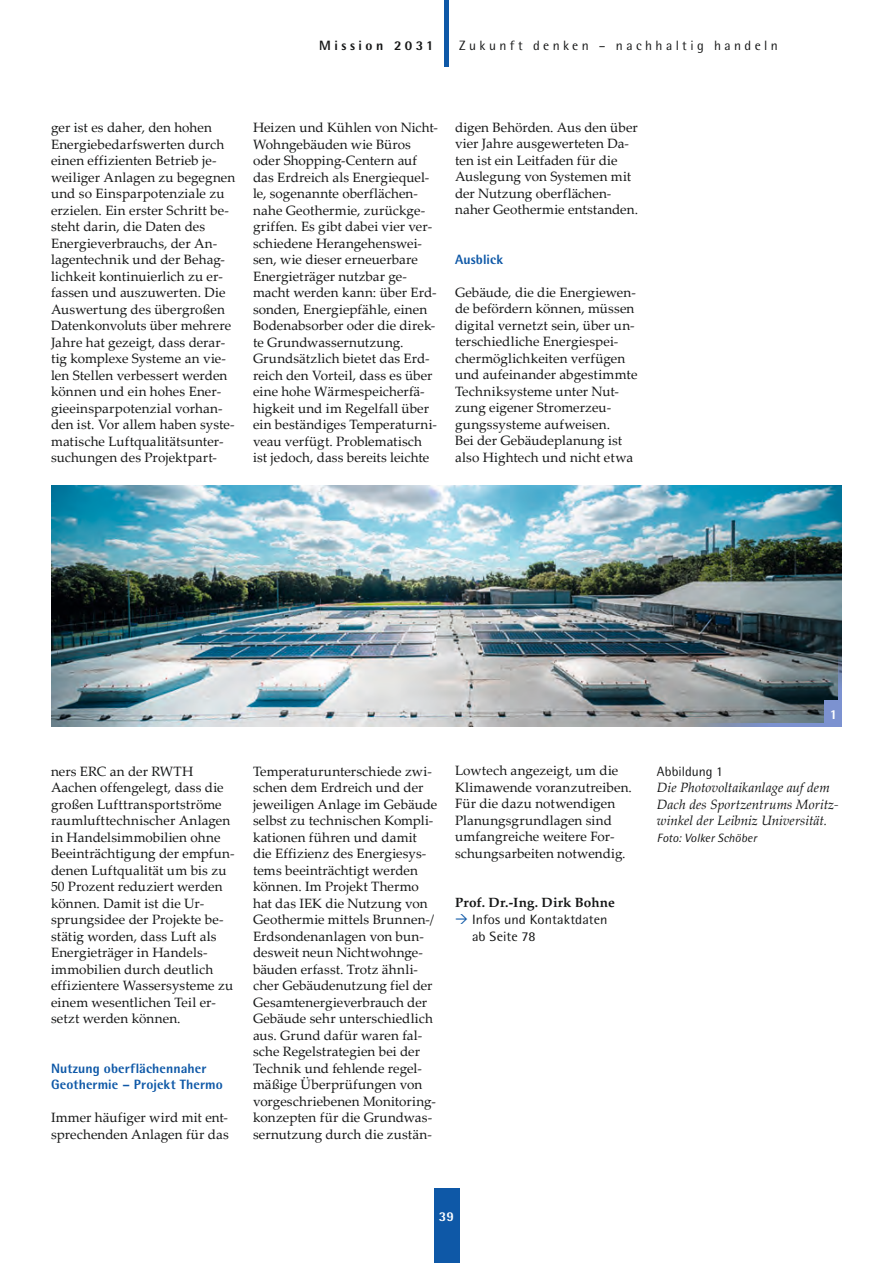
<style>
.page{position:relative;width:893px;height:1263px;background:#fff}
.page>*{position:absolute;margin:0;border:0;box-sizing:border-box;transform-origin:0 0}
.t1{font:13.5px/16.5px "Palatino Linotype";letter-spacing:.005em;color:#151616}
.t2{font:italic 13.5px/16.5px "Palatino Linotype";letter-spacing:.005em;color:#151616}
.t3{font:800 13.5px/16.5px "Rotis Semi Sans";letter-spacing:.005em;color:#0e58a7}
.t4{font:13.5px/16.6px "Rotis Semi Sans";color:#151616;scale:1.05 1}
.t5{font:13.5px "Rotis Semi Sans";letter-spacing:.245em;color:#151616}
.t6{font:800 13.5px "Rotis Semi Sans";letter-spacing:.26em;color:#151616}
.t7{font:800 13.5px "Rotis Semi Sans";color:#fff}
.t8{font:italic 12px "Rotis Semi Sans";letter-spacing:.005em;color:#151616}
.s1{font-family:"Palatino";font-weight:700}
.s2{font-family:"Rotis Semi Sans";font-style:normal}
</style>
<div class="page">
<div style="left:444px;top:0;width:5px;height:66px;background:#0e58a7"></div>
<div style="left:434px;top:1188px;width:25px;height:75px;background:#0e58a7"></div>
<img style="left:51px;top:486px;width:791px;height:240px">
<hr style="left:839px;top:634px;width:3px;height:92px;background:#7c92d0">
<hr style="left:657px;top:723px;width:185px;height:3px;background:#7c92d0">
<div style="left:825px;top:700px;width:17px;height:26px;background:#7c92d0"></div>
<p class="t6" style="left:319px;top:36px;width:116px">Mission 2031</p>
<p class="t5" style="left:459px;top:37px;width:320px">Zukunft denken – nachhaltig handeln</p>
<p class="t1" style="left:51px;top:119px;width:186px">ger ist es daher, den hohen<br>Energiebedarfswerten durch einen effizienten Betrieb je&shy;weiliger Anlagen zu begegnen und so Einsparpotenziale zu erzielen. Ein erster Schritt be&shy;steht darin, die Daten des<br>Energieverbrauchs, der An&shy;lagentechnik und der Behag&shy;lichkeit kontinuierlich zu er&shy;fassen und auszuwerten. Die<br>Auswertung des übergroßen<br>Datenkonvoluts über mehrere<br>Jahre hat gezeigt, dass derar&shy;tig komplexe Systeme an vie&shy;len Stellen verbessert werden können und ein hohes Ener&shy;gieeinsparpotenzial vorhan&shy;den ist. Vor allem haben syste&shy;matische Luftqualitätsunter&shy;suchungen des Projektpart-</p>
<p class="t1" style="left:253px;top:119px;width:186px">Heizen und Kühlen von Nicht-<br>Wohngebäuden wie Büros oder Shopping-Centern auf das Erdreich als Energiequel&shy;le, sogenannte oberflächen&shy;nahe Geothermie, zurückge&shy;griffen. Es gibt dabei vier ver&shy;schiedene Herangehenswei&shy;sen, wie dieser erneuerbare<br>Energieträger nutzbar ge&shy;macht werden kann: über Erd&shy;sonden, Energiepfähle, einen<br>Bodenabsorber oder die direk&shy;te Grundwassernutzung.<br>Grundsätzlich bietet das Erd&shy;reich den Vorteil, dass es über eine hohe Wärmespeicherfä&shy;higkeit und im Regelfall über ein beständiges Temperaturni&shy;veau verfügt. Problematisch ist jedoch, dass bereits leichte</p>
<p class="t1" style="left:455px;top:119px;width:185px">digen Behörden. Aus den über vier Jahre ausgewerteten Da&shy;ten ist ein Leitfaden für die<br>Auslegung von Systemen mit der Nutzung oberflächen&shy;naher Geothermie entstanden.</p>
<p class="t3" style="left:455px;top:251px;width:50px">Ausblick</p>
<p class="t1" style="left:455px;top:283px;width:184px">Gebäude, die die Energiewen&shy;de befördern können, müssen digital vernetzt sein, über un&shy;terschiedliche Energiespei&shy;chermöglichkeiten verfügen und aufeinander abgestimmte<br>Techniksysteme unter Nut&shy;zung eigener Stromerzeu&shy;gungssysteme aufweisen.<br>Bei der Gebäudeplanung ist also Hightech und nicht etwa</p>
<p class="t1" style="left:51px;top:762px;width:185px">ners ERC an der RWTH<br>Aachen offengelegt, dass die großen Lufttransportströme raumlufttechnischer Anlagen in Handelsimmobilien ohne<br>Beeinträchtigung der empfun&shy;denen Luftqualität um bis zu<br>50 Prozent reduziert werden können. Damit ist die Ur&shy;sprungsidee der Projekte be&shy;stätig worden, dass Luft als<br>Energieträger in Handels&shy;immobilien durch deutlich effiz ientere Wassersysteme zu einem wesentlichen Teil er&shy;setzt werden können.</p>
<p class="t3" style="left:51px;top:1059px;width:173px">Nutzung oberflächennaher<br>Geothermie – Projekt Thermo</p>
<p class="t1" style="left:51px;top:1109px;width:179px">Immer häufiger wird mit ent&shy;sprechenden Anlagen für das</p>
<p class="t1" style="left:253px;top:762px;width:186px">Temperaturunterschiede zwi&shy;schen dem Erdreich und der jeweiligen Anlage im Gebäude selbst zu technischen Kompli&shy;kationen führen und damit die Effizienz des Energiesys&shy;tems beeinträchtigt werden können. Im Projekt Thermo hat das IEK die Nutzung von<br>Geothermie mittels Brunnen-/<br>Erdsondenanlagen von bun&shy;desweit neun Nichtwohnge&shy;bäuden erfasst. Trotz ähnli&shy;cher Gebäudenutzung fiel der<br>Gesamtenergieverbrauch der<br>Gebäude sehr unterschiedlich aus. Grund dafür waren fal&shy;sche Regelstrategien bei der<br>Technik und fehlende regel&shy;mäßige Überprüfungen von vorgeschriebenen Monitoring&shy;konzepten für die Grundwas&shy;sernutzung durch die zustän-</p>
<p class="t1" style="left:455px;top:762px;width:178px">Lowtech angezeigt, um die<br>Klimawende voranzutreiben.<br>Für die dazu notwendigen<br>Planungsgrundlagen sind umfangreiche weitere For&shy;schungsarbeiten notwendig.</p>
<p class="t4" style="left:472px;top:894px;width:138px;text-indent:-17px"><span class="s1">Prof. Dr.-Ing. Dirk Bohne<br></span>Infos und Kontaktdaten ab Seite 78</p>
<p class="t7" style="left:830px;top:705px;width:9px">1</p>
<p class="t2" style="left:657px;top:762px;width:183px"><span class="s2">Abbildung 1<br></span>Die Photovoltaikanlage auf dem<br>Dach des Sportzentrums Moritz&shy;winkel der Leibniz Universität.</p>
<p class="t8" style="left:657px;top:830px;width:101px">Foto: Volker Schöber</p>
<p class="t7" style="left:439px;top:1208px;width:17px">39</p>
</div>
